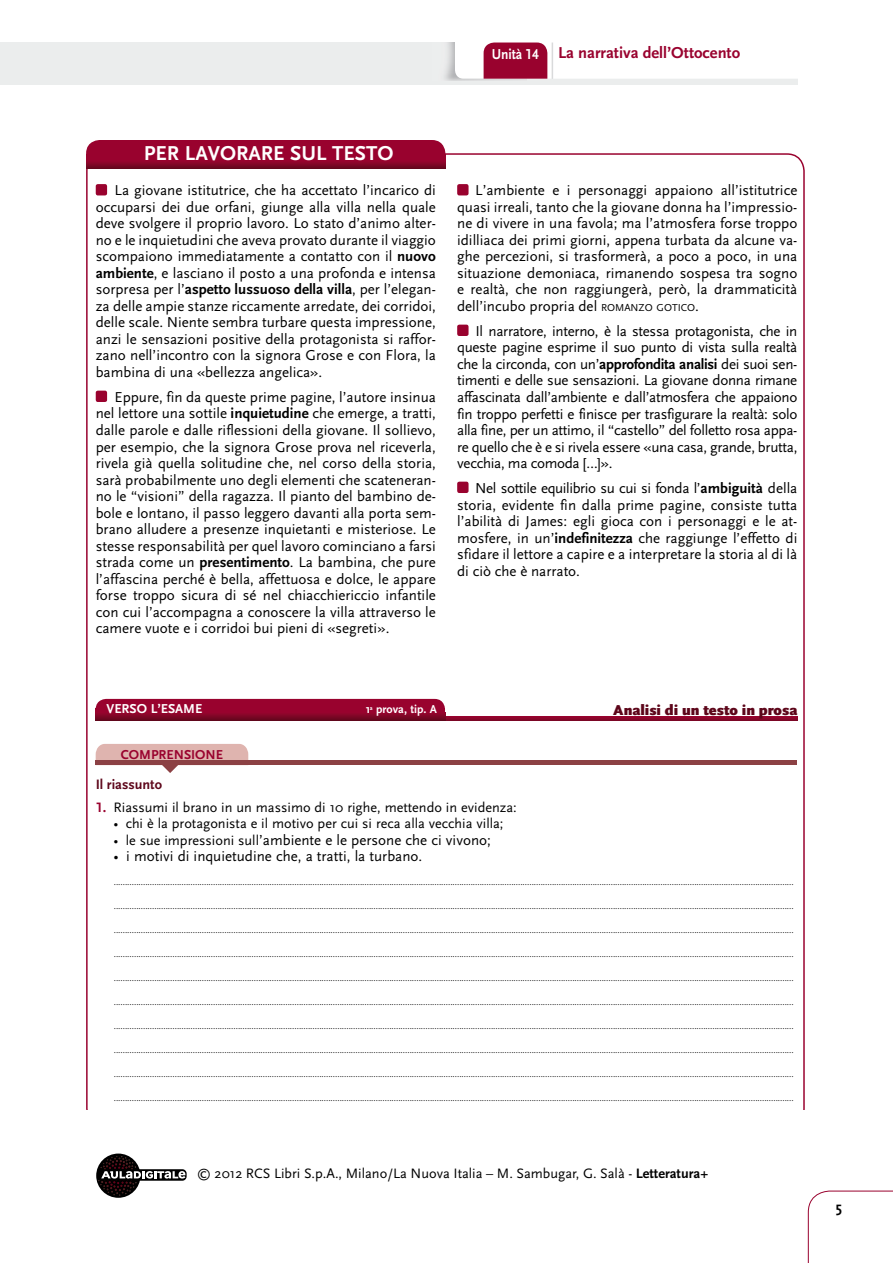
<style>
.page{position:relative;width:893px;height:1263px;background:#fff}
.page>*{position:absolute;margin:0;border:0;box-sizing:border-box;transform-origin:0 0}
.Normale{font:700 21px "Scala Sans";color:#fff}
.t1{font:700 16.5px "Scala Sans";color:#99022e}
._008-Lavorare_sul_te{font:15px/16.5px "Scala Sans";color:#000;text-align:justify}
._008-Lavorare_eserci{font:15px "Scala Sans";color:#000}
.t2{font:900 15px "Scala Sans";color:#5d061a}
.t3{font:700 15px "Scala Sans";color:#000}
._008-Lavorare_eserci-2{font:14.25px "Scala Sans";color:#000}
._008-Lavorare_titole{font:700 14.25px "Scala Sans";color:#5d061a}
.t4{font:700 13.5px "Scala Sans";color:#99022e}
.Normale-2{font:700 13.5px "Scala Sans";color:#fff}
.Normale-3{font:700 12px "Scala Sans";color:#fff}
._008-Lavorare_eserci-3{font:9px "Scala Sans";color:#000}
.s1{font-size:15px;color:#fff}
.s2{font-family:"Scala Sans Caps";font-size:15px;color:#fff}
.s3{font-weight:700}
.s4{font-size:10.5px}
.s5{font-family:"Scala Sans Caps";font-weight:700;color:#99022e}
.s6{font-size:14.25px}
</style>
<div class="page">
<div style="left:0;top:43px;width:797px;height:42px;background:#ebeded"></div>
<img style="left:432px;top:42px;width:95px;height:39px">
<div style="left:455px;top:21px;width:385px;height:58px;background:#fff;border-radius:9px"></div>
<hr style="left:552px;top:43px;width:1px;height:36px;background:#d9dadb">
<div style="left:484px;top:43px;width:63px;height:36px;background:#99022e"></div>
<svg style="left:96px;top:1153px;width:44px;height:45px"></svg>
<svg style="left:99px;top:1169px;width:88px;height:12px"></svg>
<svg style="left:101px;top:1156px;width:84px;height:22px"></svg>
<svg style="left:808px;top:1191px;width:85px;height:72px"></svg>
<div style="left:86px;top:140px;width:359px;height:29px;background:#99022e;border-radius:14px"></div>
<div style="left:86px;top:154px;width:359px;height:15px;background:#99022e"></div>
<svg style="left:86px;top:162px;width:359px;height:7px;background:#780523"></svg>
<div style="left:96px;top:184px;width:11px;height:11px;background:#99022e;border-radius:2px"></div>
<div style="left:96px;top:391px;width:11px;height:11px;background:#99022e;border-radius:2px"></div>
<div style="left:457px;top:184px;width:12px;height:11px;background:#99022e;border-radius:2px"></div>
<div style="left:457px;top:325px;width:12px;height:11px;background:#99022e;border-radius:2px"></div>
<div style="left:457px;top:482px;width:12px;height:11px;background:#99022e;border-radius:2px"></div>
<svg style="left:96px;top:744px;width:152px;height:29px"></svg>
<hr style="left:96px;top:761px;width:701px;height:4px;background:#8c4144">
<svg style="left:445px;top:716px;width:352px;height:4px"></svg>
<div style="left:96px;top:699px;width:349px;height:21px;background:#99022e;border-radius:10px"></div>
<svg style="left:96px;top:713px;width:349px;height:7px"></svg>
<h2 class="t1" style="left:492px;top:44px;width:250px"><span class="s1">Unità</span> <span class="s2">14</span> La narrativa dell’Ottocento</h2>
<p class="Normale" style="left:144px;top:142px;width:251px">PER LAVORARE SUL TESTO</p>
<p class="_008-Lavorare_sul_te" style="left:96px;top:183px;width:342px;text-indent:19px">La giovane istitutrice, che ha accettato l’incarico di occuparsi dei due orfani, giunge alla villa nella quale deve svolgere il proprio lavoro. Lo stato d’animo alter&shy;no e le inquietudini che aveva provato durante il viaggio scompaiono immediatamente a contatto con il <span class="s3">nuovo ambiente</span>, e lasciano il posto a una profonda e intensa sorpresa per l’<span class="s3">aspetto lussuoso della villa</span>, per l’elegan&shy;za delle ampie stanze riccamente arredate, dei corridoi, delle scale. Niente sembra turbare questa impressione, anzi le sensazioni positive della protagonista si raffor&shy;zano nell’incontro con la signora Grose e con Flora, la bambina di una «bellezza angelica».</p>
<p class="_008-Lavorare_sul_te" style="left:96px;top:389px;width:342px;text-indent:19px">Eppure, fin da queste prime pagine, l’autore insinua nel lettore una sottile <span class="s3">inquietudine</span> che emerge, a tratti, dalle parole e dalle riflessioni della giovane. Il sollievo, per esempio, che la signora Grose prova nel riceverla, rivela già quella solitudine che, nel corso della storia, sarà probabilmente uno degli elementi che scateneran&shy;no le “visioni” della ragazza. Il pianto del bambino de&shy;bole e lontano, il passo leggero davanti alla porta sem&shy;brano alludere a presenze inquietanti e misteriose. Le stesse responsabilità per quel lavoro cominciano a farsi strada come un <span class="s3">presentimento</span>. La bambina, che pure l’affascina perché è bella, affettuosa e dolce, le appare forse troppo sicura di sé nel chiacchiericcio infantile con cui l’accompagna a conoscere la villa attraverso le camere vuote e i corridoi bui pieni di «segreti».</p>
<p class="_008-Lavorare_sul_te" style="left:457px;top:183px;width:342px;text-indent:18px">L’ambiente e i personaggi appaiono all’istitutrice quasi irreali, tanto che la giovane donna ha l’impressio&shy;ne di vivere in una favola; ma l’atmosfera forse troppo idilliaca dei primi giorni, appena turbata da alcune va&shy;ghe percezioni, si trasformerà, a poco a poco, in una situazione demoniaca, rimanendo sospesa tra sogno e realtà, che non raggiungerà, però, la drammaticità dell’incubo propria del <span class="s4">ROMANZO GOTICO</span>.</p>
<p class="_008-Lavorare_sul_te" style="left:457px;top:323px;width:342px;text-indent:18px">Il narratore, interno, è la stessa protagonista, che in queste pagine esprime il suo punto di vista sulla realtà che la circonda, con un’<span class="s3">approfondita analisi</span> dei suoi sen&shy;timenti e delle sue sensazioni. La giovane donna rimane affascinata dall’ambiente e dall’atmosfera che appaiono fin troppo perfetti e finisce per trasfigurare la realtà: solo alla fine, per un attimo, il “castello” del folletto rosa appa&shy;re quello che è e si rivela essere «una casa, grande, brutta, vecchia, ma comoda […]».</p>
<p class="_008-Lavorare_sul_te" style="left:457px;top:480px;width:342px;text-indent:18px">Nel sottile equilibrio su cui si fonda l’<span class="s3">ambiguità</span> della storia, evidente fin dalla prime pagine, consiste tutta l’abilità di James: egli gioca con i personaggi e le at&shy;mosfere, in un’<span class="s3">indefinitezza</span> che raggiunge l’effetto di sfidare il lettore a capire e a interpretare la storia al di là di ciò che è narrato.</p>
<p class="Normale-2" style="left:106px;top:702px;width:97px">VERSO L’ESAME</p>
<p class="Normale-3" style="left:366px;top:702px;width:73px">1<sup>a</sup> prova, tip. A</p>
<h3 class="t2" style="left:613px;top:701px;width:185px">Analisi di un testo in prosa</h3>
<p class="t4" style="left:121px;top:747px;width:104px">COMPRENSIONE</p>
<p class="_008-Lavorare_titole" style="left:96px;top:776px;width:68px">Il riassunto</p>
<p class="_008-Lavorare_eserci-2" style="left:96px;top:799px;width:423px"><span class="s5">1.</span> Riassumi il brano in un massimo di 10 righe, mettendo in evidenza:</p>
<p class="_008-Lavorare_eserci-2" style="left:114px;top:816px;width:391px">• chi è la protagonista e il motivo per cui si reca alla vecchia villa;</p>
<p class="_008-Lavorare_eserci" style="left:114px;top:831px;width:379px"><span class="s6">• le sue impressioni sull</span>’ambiente e le persone che ci vivono;</p>
<p class="_008-Lavorare_eserci" style="left:114px;top:848px;width:310px">• i motivi di inquietudine che, a tratti, la turbano.</p>
<p class="_008-Lavorare_eserci-3" style="left:114px;top:877px;width:681px">.............................................................................................................................................................................................................................................................................................................</p>
<p class="_008-Lavorare_eserci-3" style="left:114px;top:901px;width:681px">.............................................................................................................................................................................................................................................................................................................</p>
<p class="_008-Lavorare_eserci-3" style="left:114px;top:925px;width:681px">.............................................................................................................................................................................................................................................................................................................</p>
<p class="_008-Lavorare_eserci-3" style="left:114px;top:949px;width:681px">.............................................................................................................................................................................................................................................................................................................</p>
<p class="_008-Lavorare_eserci-3" style="left:114px;top:973px;width:681px">.............................................................................................................................................................................................................................................................................................................</p>
<p class="_008-Lavorare_eserci-3" style="left:114px;top:997px;width:681px">.............................................................................................................................................................................................................................................................................................................</p>
<p class="_008-Lavorare_eserci-3" style="left:114px;top:1021px;width:681px">.............................................................................................................................................................................................................................................................................................................</p>
<p class="_008-Lavorare_eserci-3" style="left:114px;top:1045px;width:681px">.............................................................................................................................................................................................................................................................................................................</p>
<p class="_008-Lavorare_eserci-3" style="left:114px;top:1069px;width:681px">.............................................................................................................................................................................................................................................................................................................</p>
<p class="_008-Lavorare_eserci-3" style="left:114px;top:1093px;width:681px">.............................................................................................................................................................................................................................................................................................................</p>
<h3 class="_008-Lavorare_eserci-2" style="left:197px;top:1165px;width:513px">© 2012 RCS Libri S.p.A., Milano/La Nuova Italia – M. Sambugar, G. Salà - <span class="s3">Letteratura+</span></h3>
<h3 class="t3" style="left:836px;top:1199px;width:8px">5</h3>
</div>
